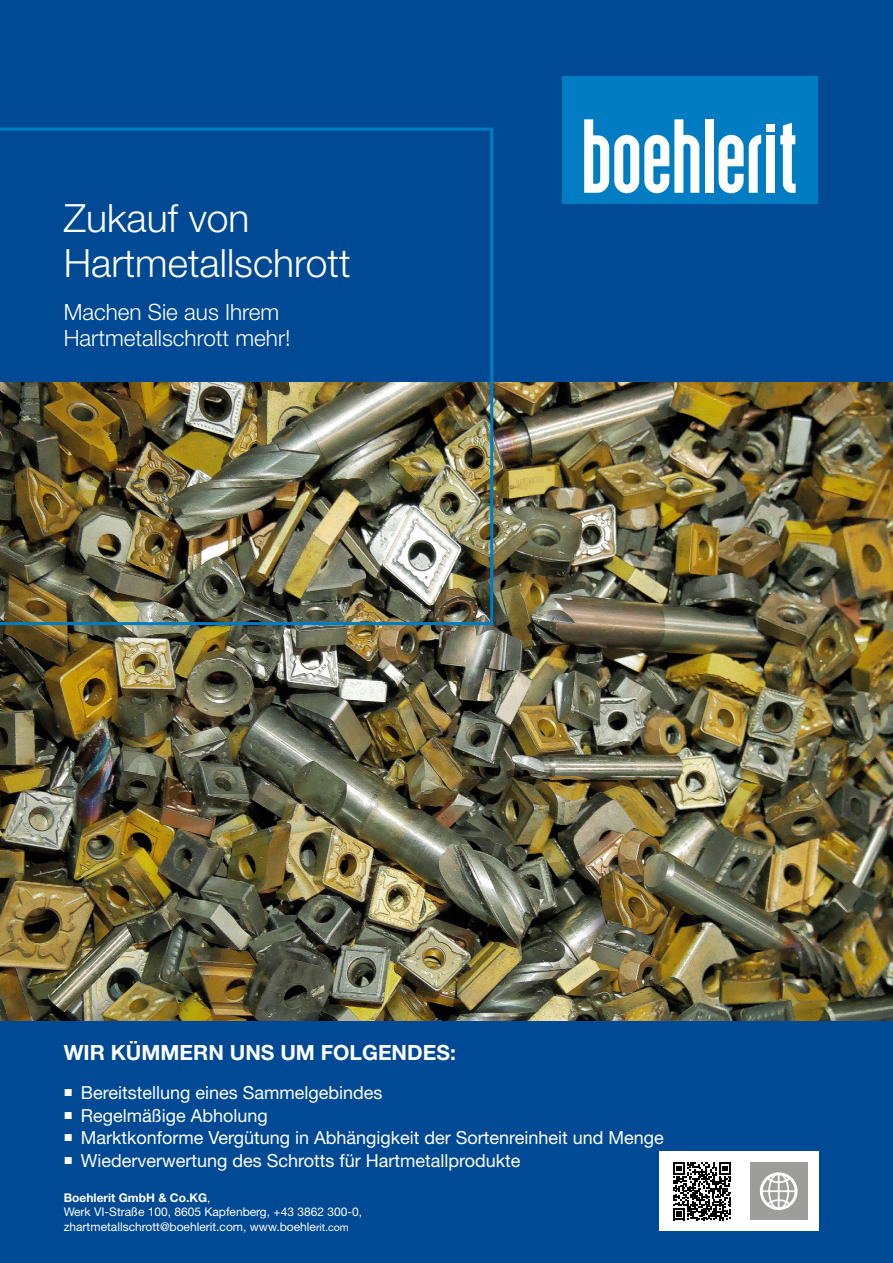
<style>
.page{position:relative;width:893px;height:1263px;background:#004994}
.page>*{position:absolute;margin:0;border:0;box-sizing:border-box;transform-origin:0 0}
.t1{font:300 39px/45px "Helvetica Neue LT Pro";color:#fff}
.t2{font:300 22.5px/25.5px "Helvetica Neue LT Pro";color:#fff}
.t3{font:700 21px "Helvetica Neue LT Pro";color:#fff}
.t4{font:18px "Helvetica Neue LT Pro";color:#fff}
.t5{font:12px/14.4px "Helvetica Neue LT Pro";color:#fff}
.s1{font-weight:700}
.s2{font-size:10.5px}
</style>
<div class="page">
<img style="left:0;top:383px;width:893px;height:637px">
<div style="left:562px;top:77px;width:255px;height:127px;background:#007cc2"></div>
<div style="left:766px;top:124px;width:9px;height:7px;background:#fff"></div>
<div style="left:766px;top:135px;width:9px;height:58px;background:#fff"></div>
<div style="left:704px;top:119px;width:9px;height:74px;background:#fff"></div>
<svg style="left:719px;top:135px;width:42px;height:58px"></svg>
<svg style="left:780px;top:123px;width:16px;height:70px"></svg>
<svg style="left:584px;top:119px;width:115px;height:74px"></svg>
<img style="left:0;top:128px;width:493px;height:497px">
<div style="left:659px;top:1151px;width:160px;height:80px;background:#fff"></div>
<svg style="left:673px;top:1162px;width:58px;height:58px"></svg>
<div style="left:750px;top:1162px;width:58px;height:58px;background:#9d9d9c"></div>
<svg style="left:760px;top:1172px;width:37px;height:38px"></svg>
<h1 class="t1" style="left:64px;top:195px;width:288px">Zukauf von<br>Hartmetallschrott</h1>
<p class="t2" style="left:64px;top:299px;width:228px">Machen Sie aus Ihrem<br>Hartmetallschrott mehr!</p>
<p class="t3" style="left:64px;top:1039px;width:394px">WIR KÜMMERN UNS UM FOLGENDES:</p>
<p class="t4" style="left:64px;top:1082px;width:320px"><sup>■</sup> Bereitstellung eines Sammelgebindes</p>
<p class="t4" style="left:64px;top:1104px;width:206px"><sup>■</sup> Regelmäßige Abholung</p>
<p class="t4" style="left:64px;top:1127px;width:602px"><sup>■</sup> Marktkonforme Vergütung in Abhängigkeit der Sortenreinheit und Menge</p>
<p class="t4" style="left:64px;top:1149px;width:458px"><sup>■</sup> Wiederverwertung des Schrotts für Hartmetallprodukte</p>
<p class="t5" style="left:64px;top:1190px;width:300px"><span class="s1">Boehlerit GmbH &amp; Co.KG</span>,<br>Werk VI-Straße 100, 8605 Kapfenberg, +43 3862 300-0, zhartmetallschrott@boehlerit.com, www.boehle<span class="s2">rit.com</span></p>
</div>
